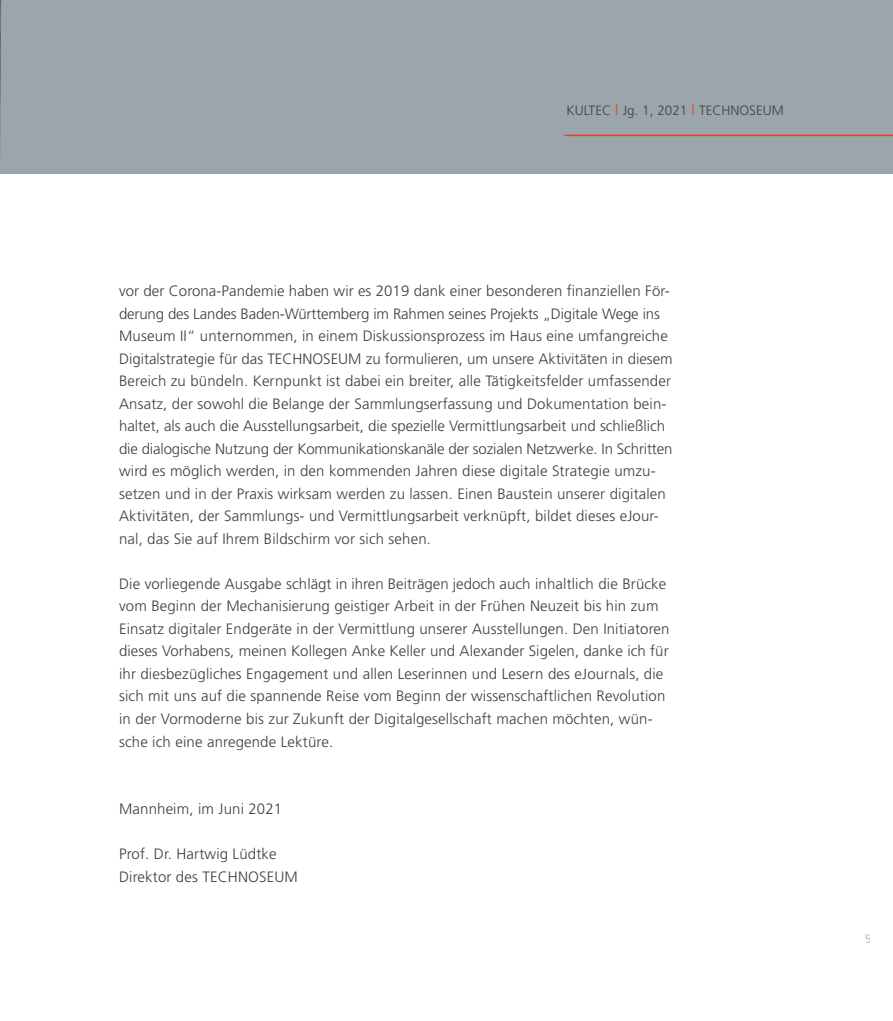
<style>
.page{position:relative;width:893px;height:1021px;background:#fff}
.page>*{position:absolute;margin:0;border:0;box-sizing:border-box;transform-origin:0 0}
.t1{font:300 15px/22.5px "Frutiger LT Pro";letter-spacing:.01em;color:#3e3e3f}
.t2{font:300 13.5px "Frutiger LT Pro";color:#414243}
.t3{font:300 12px "Frutiger LT Pro";color:#6e797f}
.s1{font-size:15px;color:#d84823}
</style>
<div class="page">
<div style="left:0;top:0;width:893px;height:174px;background:#9aa5ac"></div>
<hr style="left:0;top:0;width:1px;height:174px;background:#d84823">
<img style="left:0;top:0;width:1px;height:172px">
<hr style="left:564px;top:135px;width:329px;height:1px;background:#d84823">
<p class="t2" style="left:567px;top:103px;width:219px">KULTEC <span class="s1">I</span> Jg. 1, 2021 <span class="s1">I</span> TECHNOSEUM</p>
<p class="t1" style="left:119px;top:280px;width:555px">vor der Corona-Pandemie haben wir es 2019 dank einer besonderen finanziellen För&shy;derung des Landes Baden-Württemberg im Rahmen seines Projekts „Digitale Wege ins Museum II“ unternommen, in einem Diskussionsprozess im Haus eine umfangreiche Digitalstrategie für das TECHNOSEUM zu formulieren, um unsere Aktivitäten in diesem Bereich zu bündeln. Kernpunkt ist dabei ein breiter, alle Tätigkeitsfelder umfassender Ansatz, der sowohl die Belange der Sammlungserfassung und Dokumentation bein&shy;haltet, als auch die Ausstellungsarbeit, die spezielle Vermittlungsarbeit und schließlich die dialogische Nutzung der Kommunikationskanäle der sozialen Netzwerke. In Schritten wird es möglich werden, in den kommenden Jahren diese digitale Strategie umzu&shy;setzen und in der Praxis wirksam werden zu lassen. Einen Baustein unserer digitalen Aktivitäten, der Sammlungs- und Vermittlungsarbeit verknüpft, bildet dieses eJour&shy;nal, das Sie auf Ihrem Bildschirm vor sich sehen.</p>
<p class="t1" style="left:119px;top:572px;width:552px">Die vorliegende Ausgabe schlägt in ihren Beiträgen jedoch auch inhaltlich die Brücke vom Beginn der Mechanisierung geistiger Arbeit in der Frühen Neuzeit bis hin zum Einsatz digitaler Endgeräte in der Vermittlung unserer Ausstellungen. Den Initiatoren dieses Vorhabens, meinen Kollegen Anke Keller und Alexander Sigelen, danke ich für ihr diesbezügliches Engagement und allen Leserinnen und Lesern des eJournals, die sich mit uns auf die spannende Reise vom Beginn der wissenschaftlichen Revolution in der Vormoderne bis zur Zukunft der Digitalgesellschaft machen möchten, wün&shy;sche ich eine anregende Lektüre.</p>
<p class="t1" style="left:119px;top:797px;width:165px">Mannheim, im Juni 2021</p>
<p class="t1" style="left:119px;top:842px;width:180px">Prof. Dr. Hartwig Lüdtke<br>Direktor des TECHNOSEUM</p>
<p class="t3" style="left:864px;top:931px;width:8px">5</p>
</div>
